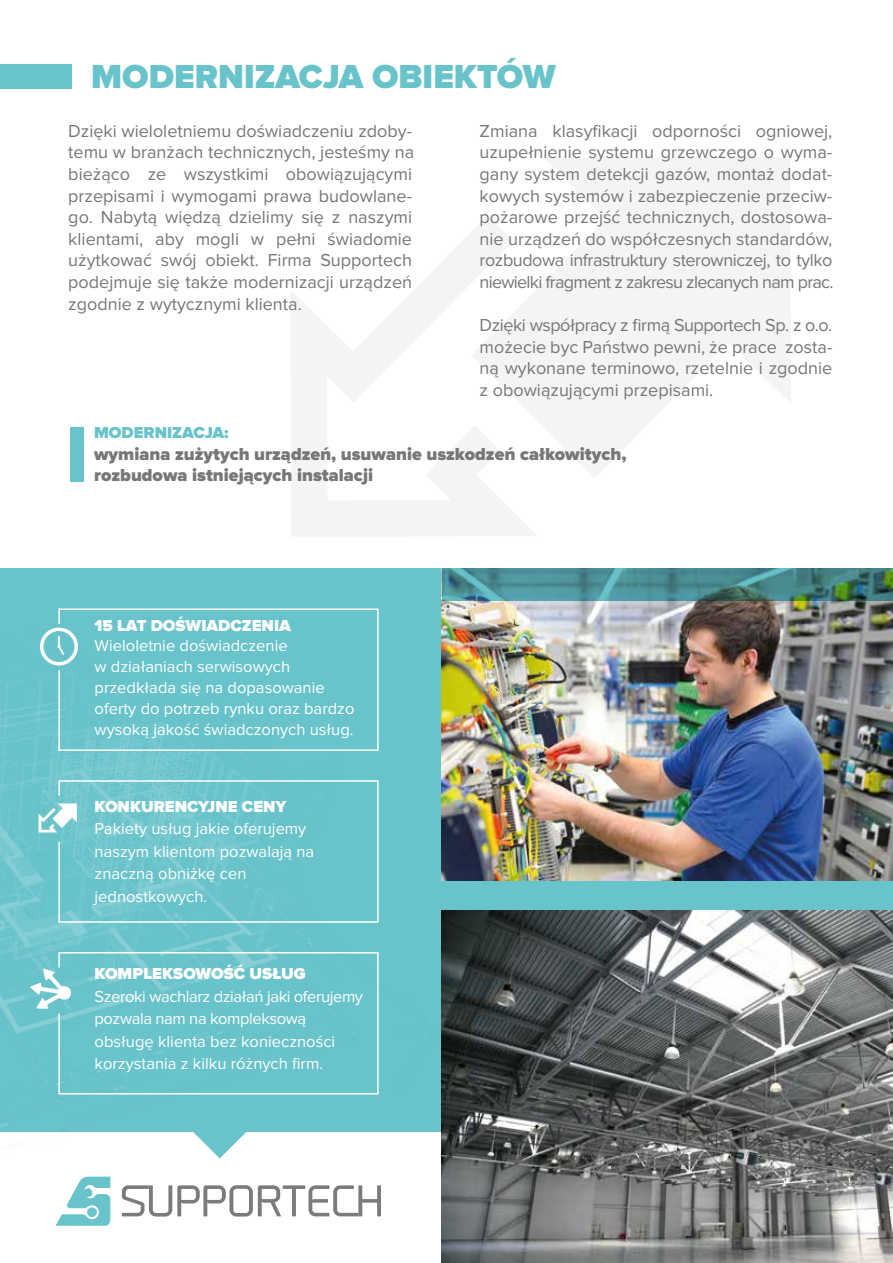
<style>
.page{position:relative;width:893px;height:1263px;background:#fff}
.page>*{position:absolute;margin:0;border:0;box-sizing:border-box;transform-origin:0 0}
.t1{font:900 34.5px "Proxima Nova";color:#68c3cb}
.t2{font:18px/21.6px "Proxima Nova";color:#787676;text-align:justify}
.t3{font:900 18px/21.6px "Proxima Nova";color:#787676}
.t4{font:16.5px/21px "Proxima Nova";color:#fff}
.t5{font:16.5px/22.5px "Proxima Nova";letter-spacing:-.025em;color:#fff}
.t6{font:900 16.5px "Proxima Nova";color:#fff}
.t7{font:900 16.5px "Proxima Nova";color:#68c3cb}
</style>
<div class="page">
<div style="left:0;top:568px;width:892px;height:563px;background:#68c3cb"></div>
<img style="left:441px;top:568px;width:451px;height:313px">
<img style="left:0;top:619px;width:442px;height:607px">
<svg style="left:291px;top:158px;width:500px;height:378px"></svg>
<img style="left:441px;top:910px;width:451px;height:353px">
<svg style="left:40px;top:627px;width:18px;height:38px"></svg>
<svg style="left:30px;top:968px;width:28px;height:41px"></svg>
<svg style="left:39px;top:803px;width:19px;height:29px"></svg>
<svg style="left:58px;top:608px;width:320px;height:143px"></svg>
<svg style="left:58px;top:780px;width:320px;height:143px"></svg>
<svg style="left:58px;top:952px;width:320px;height:142px"></svg>
<svg style="left:191px;top:1102px;width:57px;height:56px"></svg>
<div style="left:0;top:64px;width:72px;height:24px;background:#68c3cb"></div>
<div style="left:70px;top:427px;width:14px;height:55px;background:#68c3cb"></div>
<svg style="left:442px;top:568px;width:450px;height:32px;background:#49898b"></svg>
<svg style="left:56px;top:1177px;width:54px;height:48px"></svg>
<svg style="left:122px;top:1185px;width:259px;height:31px"></svg>
<h1 class="t1" style="left:91px;top:61px;width:466px">MODERNIZACJA OBIEKTÓW</h1>
<p class="t2" style="left:68px;top:121px;width:347px">Dzięki wieloletniemu doświadczeniu zdoby&shy;temu w branżach technicznych, jesteśmy na bieżąco ze wszystkimi obowiązującymi przepisami i wymogami prawa budowlane&shy;go. Nabytą więdzą dzielimy się z naszymi klientami, aby mogli w pełni świadomie użytkować swój obiekt. Firma Supportech podejmuje się także modernizacji urządzeń zgodnie z wytycznymi klienta.</p>
<p class="t2" style="left:479px;top:121px;width:355px">Zmiana klasyfikacji odporności ogniowej, uzupełnienie systemu grzewczego o wyma&shy;gany system detekcji gazów, montaż dodat&shy;kowych systemów i zabezpieczenie przeciw&shy;pożarowe przejść technicznych, dostosowa&shy;nie urządzeń do współczesnych standardów, rozbudowa infrastruktury sterowniczej, to tylko niewielki fragment z zakresu zlecanych nam prac.</p>
<p class="t2" style="left:479px;top:315px;width:354px">Dzięki współpracy z firmą Supportech Sp. z o.o. możecie byc Państwo pewni, że prace zosta&shy;ną wykonane terminowo, rzetelnie i zgodnie z obowiązującymi przepisami.</p>
<p class="t7" style="left:94px;top:425px;width:136px">MODERNIZACJA:</p>
<p class="t3" style="left:94px;top:444px;width:533px">wymiana zużytych urządzeń, usuwanie uszkodzeń całkowitych, rozbudowa istniejących instalacji</p>
<p class="t6" style="left:95px;top:618px;width:198px">15 LAT DOŚWIADCZENIA</p>
<p class="t4" style="left:95px;top:636px;width:261px">Wieloletnie doświadczenie<br>w działaniach serwisowych przedkłada się na dopasowanie oferty do potrzeb rynku oraz bardzo wysoką jakość świadczonych usług.</p>
<p class="t6" style="left:95px;top:799px;width:193px">KONKURENCYJNE CENY</p>
<p class="t4" style="left:95px;top:818px;width:221px;line-height:22.5px">Pakiety usług jakie oferujemy naszym klientom pozwalają na znaczną obniżkę cen jednostkowych.</p>
<p class="t6" style="left:95px;top:966px;width:212px">KOMPLEKSOWOŚĆ USŁUG</p>
<p class="t5" style="left:95px;top:986px;width:270px">Szeroki wachlarz działań jaki oferujemy pozwala nam na kompleksową obsługę klienta bez konieczności korzystania z kilku różnych firm.</p>
</div>
